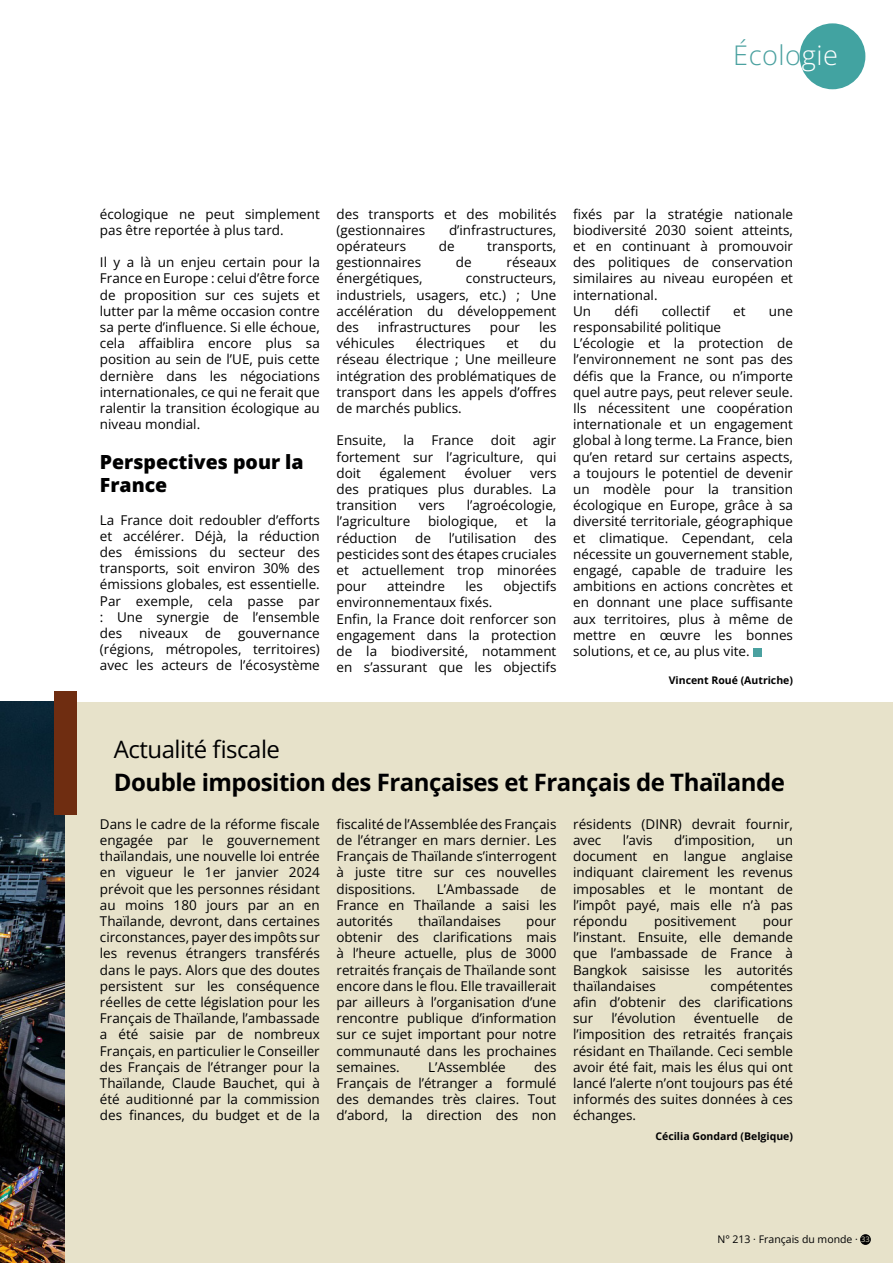
<style>
.page{position:relative;width:893px;height:1263px;background:#fff}
.page>*{position:absolute;margin:0;border:0;box-sizing:border-box;transform-origin:0 0}
.t1{font:300 27.15px "Open Sans";letter-spacing:.02em;color:#4ba1a0}
.t2{font:700 24px "Open Sans";letter-spacing:-.02em;color:#000001}
.t3{font:24px "Open Sans";letter-spacing:-.02em;color:#000001}
.t4{font:800 19.5px/23.4px "Open Sans";color:#000001}
.t5{font:13.5px/16.2px "Open Sans";color:#000001;text-align:justify}
.t6{font:700 10.5px "Open Sans";color:#000001}
.t7{font:10.5px "Open Sans";color:#000001}
.s1{color:#fff}
.s2{font-size:7.5px;color:#e4e1ca}
</style>
<div class="page">
<div style="left:753px;top:648px;width:8px;height:9px;background:#4ba1a0"></div>
<div style="left:0;top:702px;width:893px;height:561px;background:#e7e2ca"></div>
<img style="left:0;top:701px;width:65px;height:562px">
<div style="left:800px;top:23px;width:65px;height:66px;background:#42a3a1;border-radius:33px"></div>
<div style="left:54px;top:691px;width:23px;height:123px;background:#6f2d11"></div>
<div style="left:860px;top:1234px;width:11px;height:11px;background:#000001;border-radius:50%"></div>
<h1 class="t1" style="left:733px;top:45px;width:106px">Écolo<span class="s1">gie</span></h1>
<p class="t5" style="left:100px;top:207px;width:221px">écologique ne peut simplement pas être reportée à plus tard.</p>
<p class="t5" style="left:100px;top:255px;width:221px">Il y a là un enjeu certain pour la France en Europe : celui d’être force de proposition sur ces sujets et lutter par la même occasion contre sa perte d’influence. Si elle échoue, cela affaiblira encore plus sa position au sein de l’UE, puis cette dernière dans les négociations internationales, ce qui ne ferait que ralentir la transition écologique au niveau mondial.</p>
<h3 class="t4" style="left:100px;top:452px;width:205px">Perspectives pour la<br>France</h3>
<p class="t5" style="left:100px;top:511px;width:221px">La France doit redoubler d’efforts et accélérer. Déjà, la réduction des émissions du secteur des transports, soit environ 30% des émissions globales, est essentielle.<br>Par exemple, cela passe par : Une synergie de l’ensemble des</p>
<p class="t5" style="left:139px;top:626px;width:50px">niveaux</p>
<p class="t5" style="left:205px;top:626px;width:17px">de</p>
<p class="t5" style="left:100px;top:626px;width:221px;text-indent:138px">gouvernance (régions, métropoles, territoires) avec les acteurs de l’écosystème</p>
<p class="t5" style="left:337px;top:207px;width:221px">des transports et des mobilités (gestionnaires</p>
<p class="t5" style="left:449px;top:223px;width:109px">d’infrastructures,</p>
<p class="t5" style="left:337px;top:239px;width:71px">opérateurs</p>
<p class="t5" style="left:439px;top:239px;width:17px">de</p>
<p class="t5" style="left:487px;top:239px;width:71px">transports,</p>
<p class="t5" style="left:337px;top:255px;width:86px">gestionnaires</p>
<p class="t5" style="left:456px;top:255px;width:17px">de</p>
<p class="t5" style="left:506px;top:255px;width:51px">réseaux</p>
<p class="t5" style="left:337px;top:272px;width:88px">énergétiques,</p>
<p class="t5" style="left:337px;top:272px;width:221px;text-indent:129px">constructeurs, industriels, usagers, etc.) ; Une accélération du développement des</p>
<p class="t5" style="left:378px;top:320px;width:95px">infrastructures</p>
<p class="t5" style="left:490px;top:320px;width:32px">pour</p>
<p class="t5" style="left:539px;top:320px;width:19px">les</p>
<p class="t5" style="left:337px;top:336px;width:60px">véhicules</p>
<p class="t5" style="left:416px;top:336px;width:71px">électriques</p>
<p class="t5" style="left:506px;top:336px;width:14px">et</p>
<p class="t5" style="left:337px;top:336px;width:221px;text-indent:203px">du réseau électrique ; Une meilleure intégration des problématiques de transport dans les appels d’offres de marchés publics.</p>
<p class="t5" style="left:337px;top:434px;width:51px">Ensuite,</p>
<p class="t5" style="left:403px;top:434px;width:12px">la</p>
<p class="t5" style="left:431px;top:434px;width:44px">France</p>
<p class="t5" style="left:491px;top:434px;width:26px">doit</p>
<p class="t5" style="left:337px;top:434px;width:221px;text-indent:196px">agir fortement sur l’agriculture, qui doit</p>
<p class="t5" style="left:380px;top:466px;width:68px">également</p>
<p class="t5" style="left:464px;top:466px;width:49px">évoluer</p>
<p class="t5" style="left:337px;top:466px;width:221px;text-indent:194px">vers des pratiques plus durables. La transition</p>
<p class="t5" style="left:419px;top:498px;width:28px">vers</p>
<p class="t5" style="left:467px;top:498px;width:91px">l’agroécologie,</p>
<p class="t5" style="left:337px;top:515px;width:75px">l’agriculture</p>
<p class="t5" style="left:428px;top:515px;width:71px">biologique,</p>
<p class="t5" style="left:515px;top:515px;width:14px">et</p>
<p class="t5" style="left:546px;top:515px;width:12px">la</p>
<p class="t5" style="left:337px;top:531px;width:62px">réduction</p>
<p class="t5" style="left:415px;top:531px;width:17px">de</p>
<p class="t5" style="left:449px;top:531px;width:69px">l’utilisation</p>
<p class="t5" style="left:337px;top:531px;width:221px;text-indent:198px">des pesticides sont des étapes cruciales et actuellement trop minorées pour</p>
<p class="t5" style="left:387px;top:579px;width:59px">atteindre</p>
<p class="t5" style="left:465px;top:579px;width:19px">les</p>
<p class="t5" style="left:503px;top:579px;width:55px">objectifs</p>
<p class="t5" style="left:337px;top:594px;width:221px;text-align:left">environnementaux fixés.<br>Enfin, la France doit renforcer son engagement dans la protection de la biodiversité, notamment en s’assurant que les objectifs</p>
<p class="t5" style="left:573px;top:205px;width:221px;text-align:left">fixés par la stratégie nationale biodiversité 2030 soient atteints, et en continuant à promouvoir des politiques de conservation similaires au niveau européen et international.<br>Un</p>
<p class="t5" style="left:615px;top:302px;width:25px">défi</p>
<p class="t5" style="left:662px;top:302px;width:50px">collectif</p>
<p class="t5" style="left:733px;top:302px;width:14px">et</p>
<p class="t5" style="left:769px;top:302px;width:26px">une</p>
<p class="t5" style="left:573px;top:320px;width:221px;text-align:left">responsabilité politique<br>L’écologie et la protection de l’environnement ne sont pas des défis que la France, ou n’importe quel autre pays, peut relever seule.<br>Ils nécessitent une coopération internationale et un engagement global à long terme. La France, bien qu’en retard sur certains aspects, a toujours le potentiel de devenir un modèle pour la transition écologique en Europe, grâce à sa diversité territoriale, géographique et climatique. Cependant, cela nécessite un gouvernement stable, engagé, capable de traduire les ambitions en actions concrètes et en donnant une place suffisante aux territoires, plus à même de mettre en œuvre les bonnes solutions, et ce, au plus vite.</p>
<p class="t6" style="left:669px;top:675px;width:126px">Vincent Roué (Autriche)</p>
<h2 class="t3" style="left:114px;top:732px;width:168px">Actualité fiscale</h2>
<h2 class="t2" style="left:114px;top:773px;width:673px">Double imposition des Françaises et Français de Thaïlande</h2>
<p class="t5" style="left:100px;top:815px;width:221px">Dans le cadre de la réforme fiscale engagée par le gouvernement thaïlandais, une nouvelle loi entrée en vigueur le 1er janvier 2024 prévoit que les personnes résidant au moins 180 jours par an en Thaïlande, devront, dans certaines circonstances, payer des impôts sur les revenus étrangers transférés dans le pays. Alors que des doutes persistent sur les conséquence réelles de cette législation pour les Français de Thaïlande, l’ambassade a été saisie par de nombreux Français, en particulier le Conseiller des Français de l’étranger pour la Thaïlande, Claude Bauchet, qui à été auditionné par la commission des finances, du budget et de la</p>
<p class="t5" style="left:337px;top:815px;width:221px">fiscalité de l’Assemblée des Français de l’étranger en mars dernier. Les Français de Thaïlande s’interrogent à juste titre sur ces nouvelles dispositions.</p>
<p class="t5" style="left:337px;top:880px;width:221px;text-indent:204px">de France en Thaïlande a saisi les autorités</p>
<p class="t5" style="left:437px;top:880px;width:84px">L’Ambassade</p>
<p class="t5" style="left:418px;top:914px;width:84px">thaïlandaises</p>
<p class="t5" style="left:337px;top:914px;width:221px;text-indent:190px">pour obtenir des clarifications mais à l’heure actuelle, plus de 3000 retraités français de Thaïlande sont encore dans le flou. Elle travaillerait par ailleurs à l’organisation d’une rencontre publique d’information sur ce sujet important pour notre communauté dans les prochaines semaines.</p>
<p class="t5" style="left:428px;top:1058px;width:79px">L’Assemblée</p>
<p class="t5" style="left:337px;top:1058px;width:221px;text-indent:198px">des Français de l’étranger a formulé des demandes très claires. Tout d’abord, la direction des non</p>
<p class="t5" style="left:573px;top:817px;width:221px">résidents (DINR) devrait fournir, avec</p>
<p class="t5" style="left:623px;top:833px;width:31px">l’avis</p>
<p class="t5" style="left:674px;top:833px;width:82px">d’imposition,</p>
<p class="t5" style="left:573px;top:833px;width:221px;text-indent:203px">un document en langue anglaise indiquant clairement les revenus imposables et le montant de l’impôt payé, mais elle n’à pas répondu</p>
<p class="t5" style="left:654px;top:914px;width:83px">positivement</p>
<p class="t5" style="left:573px;top:914px;width:221px;text-indent:190px">pour l’instant. Ensuite, elle demande que l’ambassade de France à Bangkok saisisse les autorités thaïlandaises</p>
<p class="t5" style="left:573px;top:979px;width:221px;text-indent:137px">compétentes afin d’obtenir des clarifications sur</p>
<p class="t5" style="left:611px;top:1011px;width:66px">l’évolution</p>
<p class="t5" style="left:694px;top:1011px;width:67px">éventuelle</p>
<p class="t5" style="left:573px;top:1011px;width:221px;text-indent:204px">de l’imposition des retraités français résidant en Thaïlande. Ceci semble avoir été fait, mais les élus qui ont lancé l’alerte n’ont toujours pas été informés des suites données à ces échanges.</p>
<p class="t6" style="left:655px;top:1132px;width:139px">Cécilia Gondard (Belgique)</p>
<p class="t7" style="left:717px;top:1235px;width:154px">N° 213 · Français du monde · <span class="s2">33</span></p>
</div>
